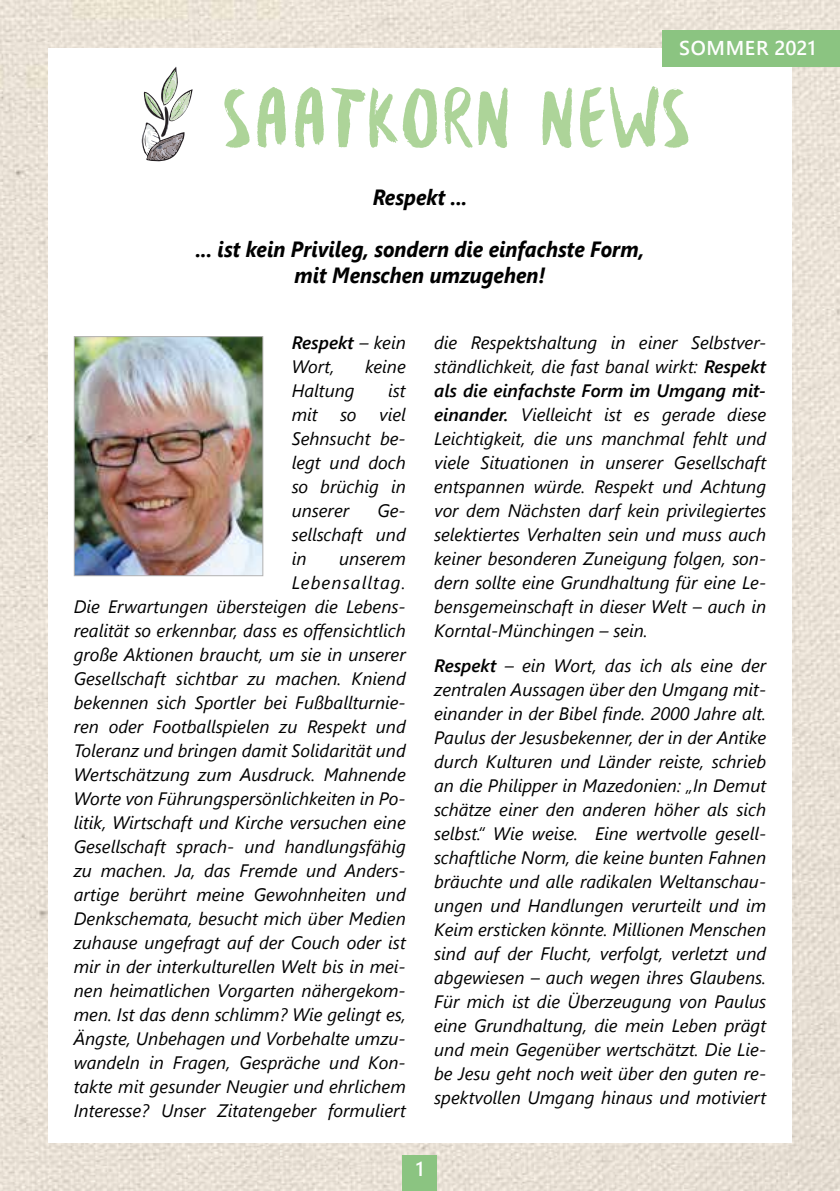
<style>
.page{position:relative;width:840px;height:1191px;background:#fff}
.page>*{position:absolute;margin:0;border:0;box-sizing:border-box;transform-origin:0 0}
.t1{font:90px "Besom";color:#add499}
.t2{font:italic 700 22px/26px "Segoe UI";color:#000;text-align:center;scale:.91 1}
.t3{font:600 20px "Segoe UI";letter-spacing:.035em;color:#fff}
.t4{font:italic 18px/24px "Segoe UI";color:#000;text-align:justify}
.s1{font-weight:600}
</style>
<div class="page">
<img style="left:0;top:0;width:839px;height:1191px">
<div style="left:48px;top:48px;width:743px;height:1094px;background:#fff"></div>
<svg style="left:141px;top:66px;width:52px;height:96px"></svg>
<div style="left:661px;top:30px;width:178px;height:36px;background:#8bc481"></div>
<div style="left:403px;top:1155px;width:34px;height:36px;background:#8bc481"></div>
<img style="left:76px;top:338px;width:185px;height:236px">
<div style="left:74px;top:336px;width:189px;height:240px;border:1px solid #b3b2b2"></div>
<p class="t3" style="left:678px;top:30px;width:138px">SOMMER 2021</p>
<h1 class="t1" style="left:221px;top:53px;width:471px">SAATKORN NEWS</h1>
<p class="t2" style="left:372px;top:181px;width:105px">Respekt ...</p>
<p class="t2" style="left:196px;top:233px;width:494px">... ist kein Privileg, sondern die einfachste Form, mit Menschen umzugehen!</p>
<p class="t4" style="left:291px;top:328px;width:115px"><span class="s1">Respekt</span> – kein<br>Wort,</p>
<p class="t4" style="left:365px;top:352px;width:42px">keine</p>
<p class="t4" style="left:291px;top:376px;width:64px">Haltung</p>
<p class="t4" style="left:388px;top:376px;width:19px">ist</p>
<p class="t4" style="left:291px;top:400px;width:27px">mit</p>
<p class="t4" style="left:340px;top:400px;width:18px">so</p>
<p class="t4" style="left:291px;top:400px;width:115px;text-indent:87px">viel Sehnsucht be&shy;legt und doch so brüchig in unserer</p>
<p class="t4" style="left:291px;top:496px;width:115px;text-indent:86px">Ge&shy;sellschaft und in</p>
<p class="t4" style="left:74px;top:544px;width:333px;text-align:right">unserem<br>Lebensalltag.<br>Die Erwartungen übersteigen die Lebens&shy;realität so erkennbar, dass es offensichtlich große Aktionen braucht, um sie in unserer Gesellschaft sichtbar zu machen. Kniend bekennen sich Sportler bei Fußballturnie&shy;ren oder Footballspielen zu Respekt und Toleranz und bringen damit Solidarität und Wertschätzung zum Ausdruck. Mahnende Worte von Führungspersönlichkeiten in Po&shy;litik, Wirtschaft und Kirche versuchen eine Gesellschaft sprach- und handlungsfähig zu machen. Ja, das Fremde und Anders&shy;artige berührt meine Gewohnheiten und Denkschemata, besucht mich über Medien zuhause ungefragt auf der Couch oder ist mir in der interkulturellen Welt bis in mei&shy;nen heimatlichen Vorgarten nähergekom&shy;men. Ist das denn schlimm? Wie gelingt es, Ängste, Unbehagen und Vorbehalte umzu&shy;wandeln in Fragen, Gespräche und Kon&shy;takte mit gesunder Neugier und ehrlichem Interesse? Unser Zitatengeber formuliert</p>
<p class="t4" style="left:434px;top:328px;width:333px">die Respektshaltung in einer Selbstver&shy;ständlichkeit, die fast banal wirkt: <span class="s1">Respekt als die einfachste Form im Umgang mit&shy;einander.</span> Vielleicht ist es gerade diese Leichtigkeit, die uns manchmal fehlt und viele Situationen in unserer Gesellschaft entspannen würde. Respekt und Achtung vor dem Nächsten darf kein privilegiertes selektiertes Verhalten sein und muss auch keiner besonderen Zuneigung folgen, son&shy;dern sollte eine Grundhaltung für eine Le&shy;bensgemeinschaft in dieser Welt – auch in Korntal-Münchingen – sein.</p>
<p class="t4" style="left:434px;top:651px;width:333px"><span class="s1">Respekt</span> – ein Wort, das ich als eine der zentralen Aussagen über den Umgang mit&shy;einander in der Bibel finde. 2000 Jahre alt.<br>Paulus der Jesusbekenner, der in der Antike durch Kulturen und Länder reiste, schrieb an die Philipper in Mazedonien: „In Demut schätze einer den anderen höher als sich selbst.“ Wie weise. Eine wertvolle gesell&shy;schaftliche Norm, die keine bunten Fahnen bräuchte und alle radikalen Weltanschau&shy;ungen und Handlungen verurteilt und im Keim ersticken könnte. Millionen Menschen sind auf der Flucht, verfolgt, verletzt und abgewiesen – auch wegen ihres Glaubens.<br>Für mich ist die Überzeugung von Paulus eine Grundhaltung, die mein Leben prägt und mein Gegenüber wertschätzt. Die Lie&shy;be Jesu geht noch weit über den guten re&shy;spektvollen Umgang hinaus und motiviert</p>
<p class="t3" style="left:416px;top:1149px;width:10px">1</p>
</div>
